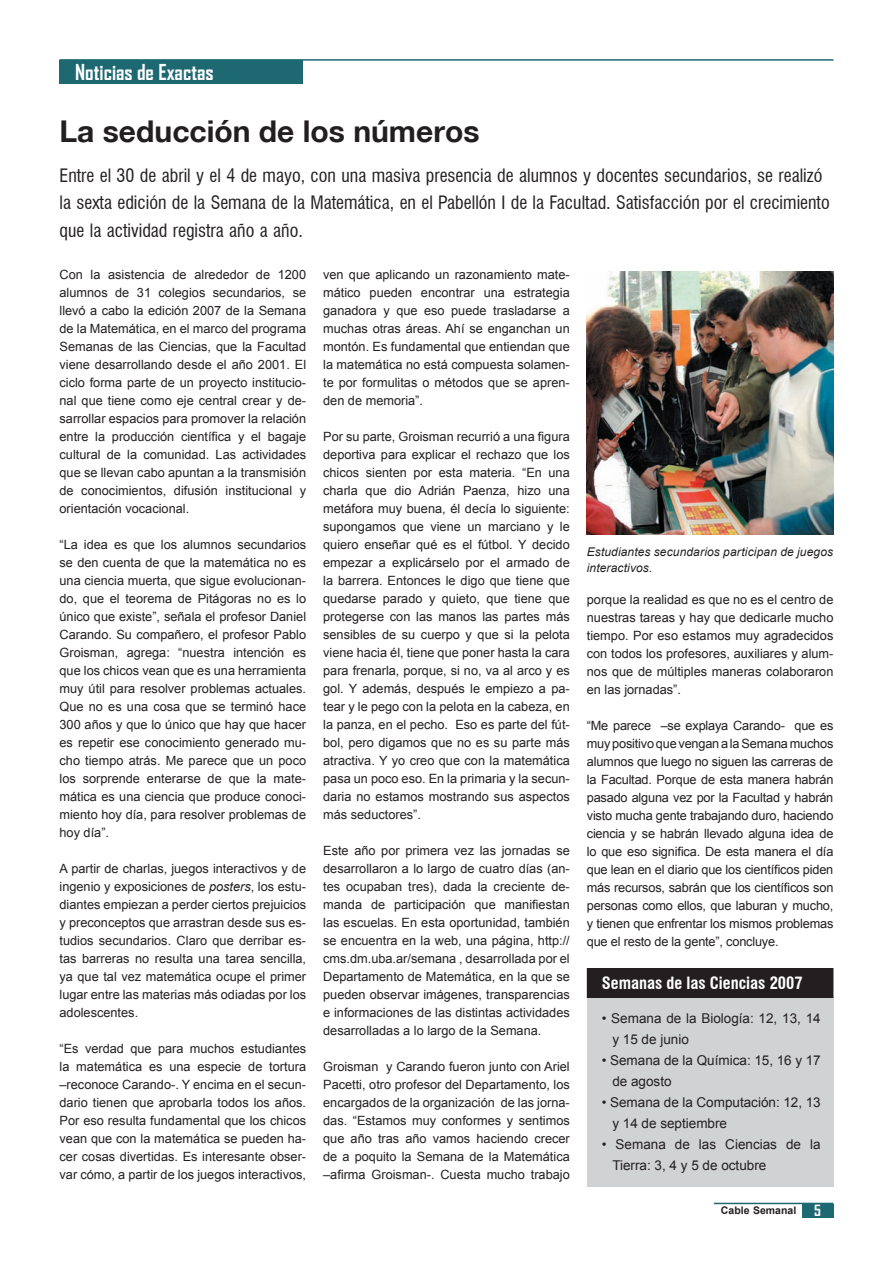
<style>
.page{position:relative;width:893px;height:1263px;background:#fff}
.page>*{position:absolute;margin:0;border:0;box-sizing:border-box;transform-origin:0 0}
.t1{font:700 30px "Helvetica Neue";color:#231f20}
.t2{font:700 21px "Agency FB";color:#fff}
.t3{font:condensed 18px/27.5px "Swiss 721 BT";color:#231f20}
.t4{font:700 condensed 16.5px "Swiss 721 BT";color:#fff}
.t5{font:13.5px/21px "Arial";color:#231f20}
.t6{font:12.75px/18px "Arial";color:#231f20;text-align:justify}
.t7{font:italic 12px/15.8px "Arial";letter-spacing:.01em;color:#231f20}
.t8{font:700 10.5px "Arial";color:#231f20}
.s1{font-style:italic}
.s2{font-family:"Agency FB";font-size:15px;color:#fff}
</style>
<div class="page">
<div style="left:802px;top:1204px;width:31px;height:13px;background:#1e6872"></div>
<hr style="left:714px;top:1203px;width:119px;height:1px;background:#1e6872">
<hr style="left:60px;top:59px;width:773px;height:2px;background:#1e6872">
<div style="left:60px;top:61px;width:243px;height:23px;background:#1e6872"></div>
<div style="left:587px;top:996px;width:246px;height:190px;background:#d1d2d4"></div>
<div style="left:587px;top:968px;width:246px;height:30px;background:#231f20"></div>
<img style="left:587px;top:271px;width:246px;height:263px">
<h2 class="t2" style="left:75px;top:59px;width:140px">Noticias de Exactas</h2>
<h1 class="t1" style="left:60px;top:113px;width:421px">La seducción de los números</h1>
<p class="t3" style="left:60px;top:161px;width:772px">Entre el 30 de abril y el 4 de mayo, con una masiva presencia de alumnos y docentes secundarios, se realizó la sexta edición de la Semana de la Matemática, en el Pabellón I de la Facultad. Satisfacción por el crecimiento que la actividad registra año a año.</p>
<p class="t6" style="left:60px;top:266px;width:248px">Con la asistencia de alrededor de 1200 alumnos de 31 colegios secundarios, se llevó a cabo la edición 2007 de la Semana de la Matemática, en el marco del programa Semanas de las Ciencias, que la Facultad viene desarrollando desde el año 2001. El ciclo forma parte de un proyecto institucio&shy;nal que tiene como eje central crear y de&shy;sarrollar espacios para promover la relación entre la producción científica y el bagaje cultural de la comunidad. Las actividades que se llevan cabo apuntan a la transmisión de conocimientos, difusión institucional y orientación vocacional.</p>
<p class="t6" style="left:60px;top:536px;width:248px">“La idea es que los alumnos secundarios se den cuenta de que la matemática no es una ciencia muerta, que sigue evolucionan&shy;do, que el teorema de Pitágoras no es lo único que existe”, señala el profesor Daniel Carando. Su compañero, el profesor Pablo Groisman, agrega: “nuestra intención es que los chicos vean que es una herramienta muy útil para resolver problemas actuales.<br>Que no es una cosa que se terminó hace 300 años y que lo único que hay que hacer es repetir ese conocimiento generado mu&shy;cho tiempo atrás. Me parece que un poco los sorprende enterarse de que la mate&shy;mática es una ciencia que produce conoci&shy;miento hoy día, para resolver problemas de hoy día”.</p>
<p class="t6" style="left:60px;top:860px;width:248px">A partir de charlas, juegos interactivos y de ingenio y exposiciones de <span class="s1">posters</span>, los estu&shy;diantes empiezan a perder ciertos prejuicios y preconceptos que arrastran desde sus es&shy;tudios secundarios. Claro que derribar es&shy;tas barreras no resulta una tarea sencilla, ya que tal vez matemática ocupe el primer lugar entre las materias más odiadas por los adolescentes.</p>
<p class="t6" style="left:60px;top:1040px;width:248px">“Es verdad que para muchos estudiantes la matemática es una especie de tortura –reconoce Carando-. Y encima en el secun&shy;dario tienen que aprobarla todos los años.<br>Por eso resulta fundamental que los chicos vean que con la matemática se pueden ha&shy;cer cosas divertidas. Es interesante obser&shy;var cómo, a partir de los juegos interactivos,</p>
<p class="t6" style="left:323px;top:266px;width:248px">ven que aplicando un razonamiento mate&shy;mático pueden encontrar una estrategia ganadora y que eso puede trasladarse a muchas otras áreas. Ahí se enganchan un montón. Es fundamental que entiendan que la matemática no está compuesta solamen&shy;te por formulitas o métodos que se apren&shy;den de memoria”.</p>
<p class="t6" style="left:323px;top:428px;width:248px">Por su parte, Groisman recurrió a una figura deportiva para explicar el rechazo que los chicos sienten por esta materia. “En una charla que dio Adrián Paenza, hizo una metáfora muy buena, él decía lo siguiente: supongamos que viene un marciano y le quiero enseñar qué es el fútbol. Y decido empezar a explicárselo por el armado de la barrera. Entonces le digo que tiene que quedarse parado y quieto, que tiene que protegerse con las manos las partes más sensibles de su cuerpo y que si la pelota viene hacia él, tiene que poner hasta la cara para frenarla, porque, si no, va al arco y es gol. Y además, después le empiezo a pa&shy;tear y le pego con la pelota en la cabeza, en la panza, en el pecho. Eso es parte del fút&shy;bol, pero digamos que no es su parte más atractiva. Y yo creo que con la matemática pasa un poco eso. En la primaria y la secun&shy;daria no estamos mostrando sus aspectos más seductores”.</p>
<p class="t6" style="left:323px;top:842px;width:248px">Este año por primera vez las jornadas se desarrollaron a lo largo de cuatro días (an&shy;tes ocupaban tres), dada la creciente de&shy;manda de participación que manifiestan las escuelas. En esta oportunidad, también se encuentra en la web, una página, http:// cms.dm.uba.ar/semana , desarrollada por el Departamento de Matemática, en la que se pueden observar imágenes, transparencias e informaciones de las distintas actividades desarrolladas a lo largo de la Semana.</p>
<p class="t6" style="left:323px;top:1058px;width:248px">Groisman y Carando fueron junto con Ariel Pacetti, otro profesor del Departamento, los encargados de la organización de las jorna&shy;das. “Estamos muy conformes y sentimos que año tras año vamos haciendo crecer de a poquito la Semana de la Matemática –afirma Groisman-. Cuesta mucho trabajo</p>
<p class="t7" style="left:587px;top:544px;width:248px">Estudiantes secundarios participan de juegos interactivos.</p>
<p class="t6" style="left:587px;top:590px;width:248px">porque la realidad es que no es el centro de nuestras tareas y hay que dedicarle mucho tiempo. Por eso estamos muy agradecidos con todos los profesores, auxiliares y alum&shy;nos que de múltiples maneras colaboraron en las jornadas”.</p>
<p class="t6" style="left:587px;top:716px;width:248px">“Me parece –se explaya Carando- que es muy positivo que vengan a la Semana muchos alumnos que luego no siguen las carreras de la Facultad. Porque de esta manera habrán pasado alguna vez por la Facultad y habrán visto mucha gente trabajando duro, haciendo ciencia y se habrán llevado alguna idea de lo que eso significa. De esta manera el día que lean en el diario que los científicos piden más recursos, sabrán que los científicos son personas como ellos, que laburan y mucho, y tienen que enfrentar los mismos problemas que el resto de la gente”, concluye.</p>
<p class="t4" style="left:602px;top:973px;width:202px">Semanas de las Ciencias 2007</p>
<p class="t5" style="left:612px;top:1008px;width:210px;text-indent:-11px">• Semana de la Biología: 12, 13, 14 y 15 de junio</p>
<p class="t5" style="left:612px;top:1050px;width:210px;text-indent:-11px">• Semana de la Química: 15, 16 y 17 de agosto</p>
<p class="t5" style="left:612px;top:1092px;width:210px;text-indent:-11px">• Semana de la Computación: 12, 13 y 14 de septiembre</p>
<p class="t5" style="left:612px;top:1134px;width:210px;text-indent:-11px">• Semana de las Ciencias de la<br>Tierra: 3, 4 y 5 de octubre</p>
<p class="t8" style="left:721px;top:1204px;width:102px">Cable Semanal <span class="s2">5</span></p>
</div>
